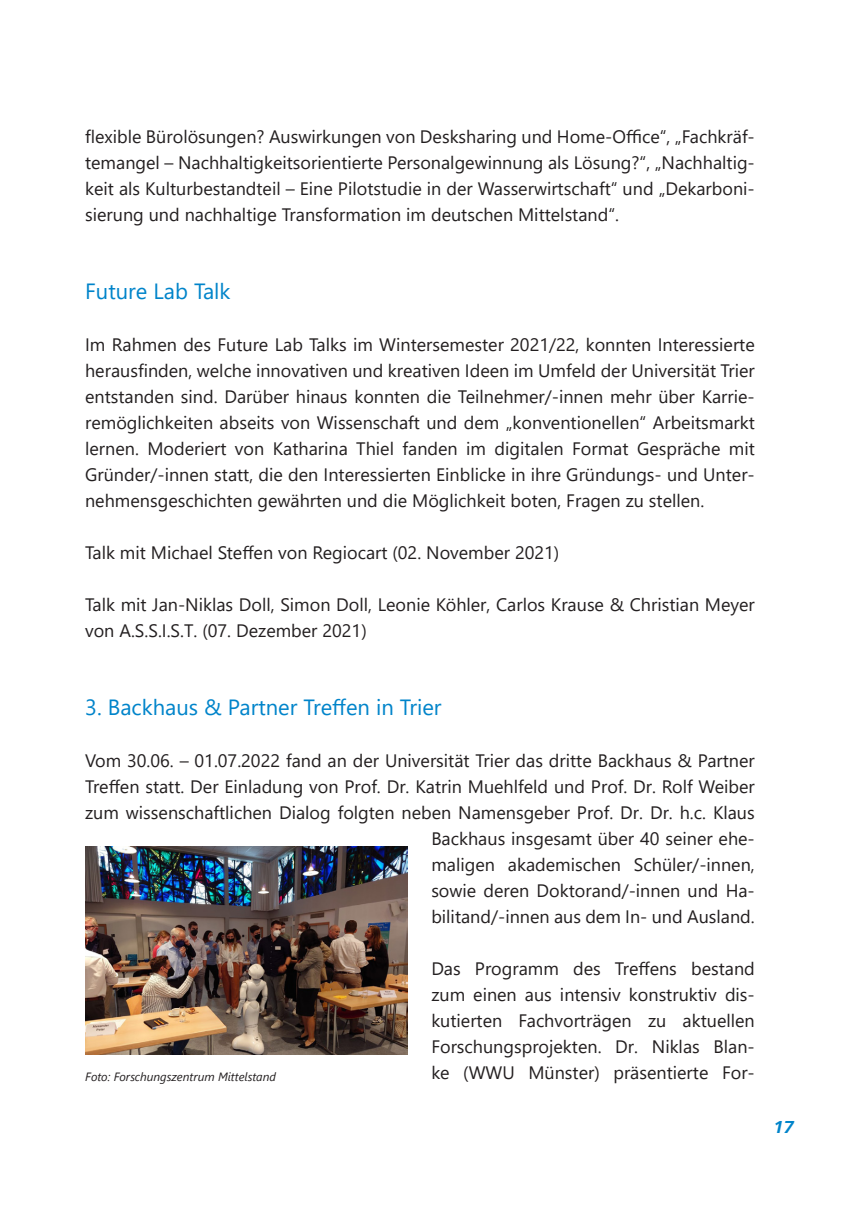
<style>
.page{position:relative;width:857px;height:1225px;background:#fff}
.page>*{position:absolute;margin:0;border:0;box-sizing:border-box;transform-origin:0 0}
.Text{font:22px "Segoe UI";color:#0084ca}
.Text-2{font:18px/26px "Segoe UI";color:#231f20;text-align:justify}
.t1{font:italic 700 18px "Frutiger Next LTW1 G";color:#0084ca}
.t2{font:italic 12px "Segoe UI";color:#231f20}
</style>
<div class="page">
<img style="left:85px;top:846px;width:322px;height:208px">
<p class="Text-2" style="left:85px;top:122px;width:670px">flexible Bürolösungen? Auswirkungen von Desksharing und Home-Office“, „Fachkräf&shy;temangel – Nachhaltigkeitsorientierte Personalgewinnung als Lösung?“, „Nachhaltig&shy;keit als Kulturbestandteil – Eine Pilotstudie in der Wasserwirtschaft“ und „Dekarboni&shy;sierung und nachhaltige Transformation im deutschen Mittelstand“.</p>
<p class="Text" style="left:85px;top:270px;width:147px">Future Lab Talk</p>
<p class="Text-2" style="left:85px;top:330px;width:670px">Im Rahmen des Future Lab Talks im Wintersemester 2021/22, konnten Interessierte herausfinden, welche innovativen und kreativen Ideen im Umfeld der Universität Trier entstanden sind. Darüber hinaus konnten die Teilnehmer/-innen mehr über Karrie&shy;remöglichkeiten abseits von Wissenschaft und dem „konventionellen“ Arbeitsmarkt lernen. Moderiert von Katharina Thiel fanden im digitalen Format Gespräche mit Gründer/-innen statt, die den Interessierten Einblicke in ihre Gründungs- und Unter&shy;nehmensgeschichten gewährten und die Möglichkeit boten, Fragen zu stellen.</p>
<p class="Text-2" style="left:85px;top:538px;width:475px">Talk mit Michael Steffen von Regiocart (02. November 2021)</p>
<p class="Text-2" style="left:85px;top:590px;width:671px">Talk mit Jan-Niklas Doll, Simon Doll, Leonie Köhler, Carlos Krause &amp; Christian Meyer von A.S.S.I.S.T. (07. Dezember 2021)</p>
<p class="Text" style="left:85px;top:686px;width:358px">3. Backhaus &amp; Partner Treffen in Trier</p>
<p class="Text-2" style="left:85px;top:746px;width:670px;text-align:right">Vom 30.06. – 01.07.2022 fand an der Universität Trier das dritte Backhaus &amp; Partner Treffen statt. Der Einladung von Prof. Dr. Katrin Muehlfeld und Prof. Dr. Rolf Weiber zum wissenschaftlichen Dialog folgten neben Namensgeber Prof. Dr. Dr. h.c. Klaus Backhaus insgesamt über 40 seiner ehe-<br>maligen akademischen Schüler/-innen,<br>sowie deren Doktorand/-innen und Ha-<br>bilitand/-innen aus dem In- und Ausland.</p>
<p class="Text-2" style="left:431px;top:954px;width:325px">Das Programm des Treffens bestand zum einen aus intensiv konstruktiv dis&shy;kutierten Fachvorträgen zu aktuellen Forschungsprojekten. Dr. Niklas Blan-</p>
<p class="t2" style="left:85px;top:1065px;width:192px">Foto: Forschungszentrum Mittelstand</p>
<p class="Text-2" style="left:431px;top:1058px;width:325px">ke (WWU Münster) präsentierte For-</p>
<p class="t1" style="left:773px;top:1116px;width:23px">17</p>
</div>
